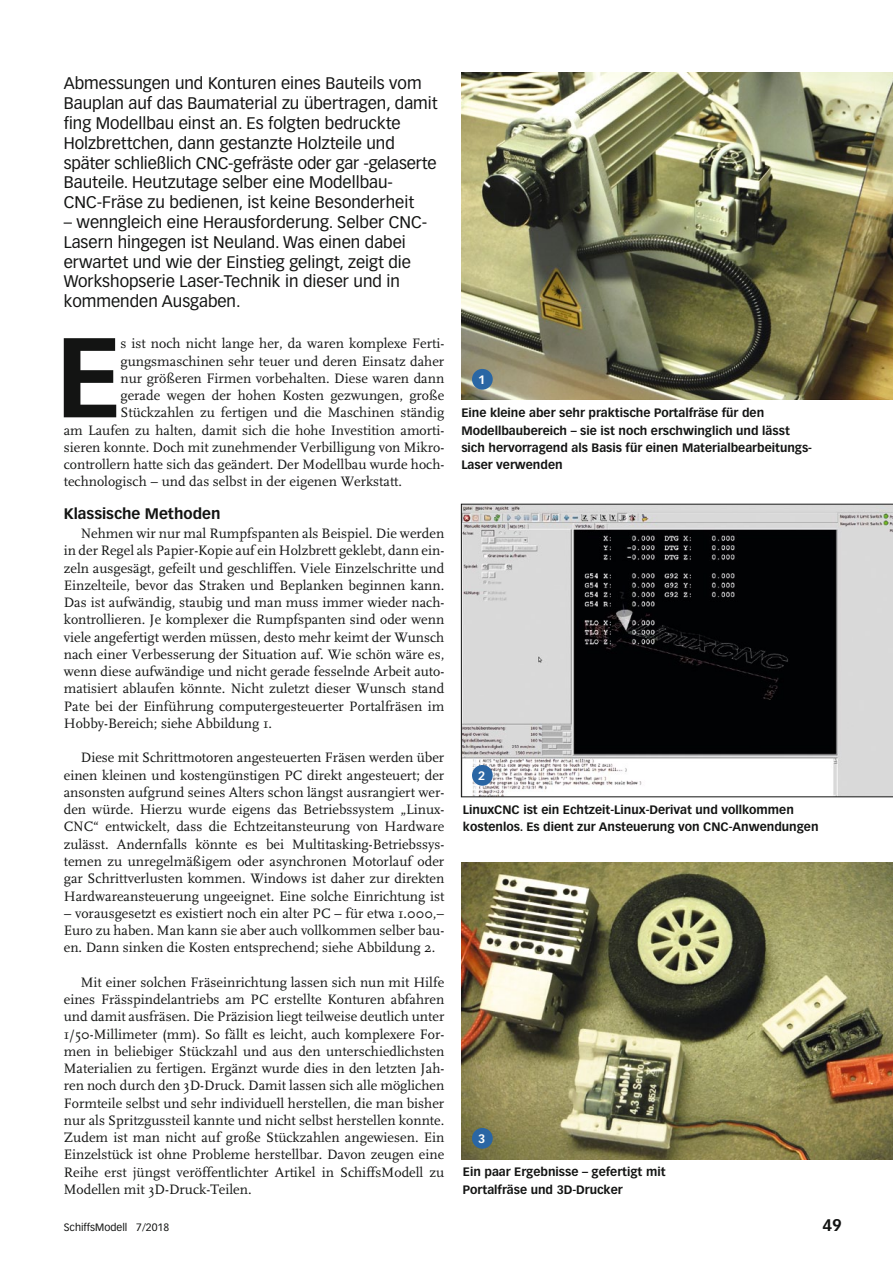
<style>
.page{position:relative;width:893px;height:1263px;background:#fff}
.page>*{position:absolute;margin:0;border:0;box-sizing:border-box;transform-origin:0 0}
.t1{font:700 111.15px "Vectora LT Std";color:#131413}
.t2{font:16.5px/19.8px "Vectora LT Std";color:#131413}
.t3{font:700 16.5px "Vectora LT Std";color:#131413}
.t4{font:700 15px "Vectora LT Std";color:#131413}
.t5{font:14.25px/17.2px "FF Scala";color:#131413;text-align:justify}
.t6{font:700 12px/17.2px "Vectora LT Std";color:#131413}
.t7{font:700 12px "Vectora LT Std";color:#fff}
.t8{font:10.5px "Vectora LT Std";color:#131413}
</style>
<div class="page">
<img style="left:461px;top:72px;width:432px;height:328px">
<svg style="left:461px;top:504px;width:432px;height:293px;background:#767677"></svg>
<img style="left:461px;top:863px;width:432px;height:296px">
<div style="left:472px;top:369px;width:21px;height:21px;background:#2a66a4;border-radius:50%"></div>
<div style="left:472px;top:765px;width:21px;height:21px;background:#2a66a4;border-radius:50%"></div>
<div style="left:472px;top:1128px;width:21px;height:21px;background:#2a66a4;border-radius:50%"></div>
<p class="t2" style="left:64px;top:74px;width:375px">Abmessungen und Konturen eines Bauteils vom Bauplan auf das Baumaterial zu übertragen, damit fing Modellbau einst an. Es folgten bedruckte Holzbrettchen, dann gestanzte Holzteile und später schließlich CNC-gefräste oder gar -gelaserte Bauteile. Heutzutage selber eine Modellbau-CNC-Fräse zu bedienen, ist keine Besonderheit</p>
<p class="t2" style="left:64px;top:212px;width:365px">– wenngleich eine Herausforderung. Selber CNC-Lasern hingegen ist Neuland. Was einen dabei erwartet und wie der Einstieg gelingt, zeigt die Workshopserie Laser-Technik in dieser und in kommenden Ausgaben.</p>
<p class="t1" style="left:56px;top:310px;width:67px">E</p>
<p class="t5" style="left:120px;top:335px;width:325px">s ist noch nicht lange her, da waren komplexe Ferti-</p>
<p class="t5" style="left:120px;top:353px;width:325px">gungsmaschinen sehr teuer und deren Einsatz daher</p>
<p class="t5" style="left:120px;top:370px;width:325px">nur größeren Firmen vorbehalten. Diese waren dann</p>
<p class="t5" style="left:120px;top:387px;width:325px">gerade wegen der hohen Kosten gezwungen, große</p>
<p class="t5" style="left:120px;top:404px;width:325px">Stückzahlen zu fertigen und die Maschinen ständig</p>
<p class="t5" style="left:64px;top:422px;width:382px">am Laufen zu halten, damit sich die hohe Investition amorti-</p>
<p class="t5" style="left:64px;top:439px;width:382px">sieren konnte. Doch mit zunehmender Verbilligung von Mikro-</p>
<p class="t5" style="left:64px;top:456px;width:382px">controllern hatte sich das geändert. Der Modellbau wurde hoch-</p>
<p class="t5" style="left:64px;top:473px;width:340px">technologisch – und das selbst in der eigenen Werkstatt.</p>
<p class="t4" style="left:64px;top:504px;width:158px">Klassische Methoden</p>
<p class="t5" style="left:64px;top:525px;width:382px;text-indent:17px">Nehmen wir nur mal Rumpfspanten als Beispiel. Die werden in der Regel als Papier-Kopie auf ein Holzbrett geklebt, dann ein&shy;zeln ausgesägt, gefeilt und geschliffen. Viele Einzelschritte und Einzelteile, bevor das Straken und Beplanken beginnen kann.<br>Das ist aufwändig, staubig und man muss immer wieder nach&shy;kontrollieren. Je komplexer die Rumpfspanten sind oder wenn viele angefertigt werden müssen, desto mehr keimt der Wunsch nach einer Verbesserung der Situation auf. Wie schön wäre es, wenn diese aufwändige und nicht gerade fesselnde Arbeit auto&shy;matisiert ablaufen könnte. Nicht zuletzt dieser Wunsch stand Pate bei der Einführung computergesteuerter Portalfräsen im Hobby-Bereich; siehe Abbildung 1.</p>
<p class="t5" style="left:64px;top:749px;width:382px;text-indent:17px">Diese mit Schrittmotoren angesteuerten Fräsen werden über einen kleinen und kostengünstigen PC direkt angesteuert; der ansonsten aufgrund seines Alters schon längst ausrangiert wer&shy;den würde. Hierzu wurde eigens das Betriebssystem „Linux-CNC“ entwickelt, dass die Echtzeitansteurung von Hardware zulässt. Andernfalls könnte es bei Multitasking-Betriebssys&shy;temen zu unregelmäßigem oder asynchronen Motorlauf oder gar Schrittverlusten kommen. Windows ist daher zur direkten Hardwareansteuerung ungeeignet. Eine solche Einrichtung ist</p>
<p class="t5" style="left:64px;top:905px;width:382px">– vorausgesetzt es existiert noch ein alter PC – für etwa 1.000,– Euro zu haben. Man kann sie aber auch vollkommen selber bau&shy;en. Dann sinken die Kosten entsprechend; siehe Abbildung 2.</p>
<p class="t5" style="left:64px;top:974px;width:382px;text-indent:17px">Mit einer solchen Fräseinrichtung lassen sich nun mit Hilfe eines Frässpindelantriebs am PC erstellte Konturen abfahren und damit ausfräsen. Die Präzision liegt teilweise deutlich unter 1/50-Millimeter (mm). So fällt es leicht, auch komplexere For&shy;men in beliebiger Stückzahl und aus den unterschiedlichsten Materialien zu fertigen. Ergänzt wurde dies in den letzten Jah&shy;ren noch durch den 3D-Druck. Damit lassen sich alle möglichen Formteile selbst und sehr individuell herstellen, die man bisher nur als Spritzgussteil kannte und nicht selbst herstellen konnte.<br>Zudem ist man nicht auf große Stückzahlen angewiesen. Ein Einzelstück ist ohne Probleme herstellbar. Davon zeugen eine Reihe erst jüngst veröffentlichter Artikel in SchiffsModell zu Modellen mit 3D-Druck-Teilen.</p>
<p class="t7" style="left:478px;top:372px;width:9px">1</p>
<p class="t6" style="left:461px;top:404px;width:352px">Eine kleine aber sehr praktische Portalfräse für den Modellbaubereich – sie ist noch erschwinglich und lässt sich hervorragend als Basis für einen Materialbearbeitungs-Laser verwenden</p>
<p class="t7" style="left:478px;top:768px;width:9px">2</p>
<p class="t6" style="left:463px;top:801px;width:357px">LinuxCNC ist ein Echtzeit-Linux-Derivat und vollkommen kostenlos. Es dient zur Ansteuerung von CNC-Anwendungen</p>
<p class="t7" style="left:478px;top:1131px;width:9px">3</p>
<p class="t6" style="left:463px;top:1163px;width:204px">Ein paar Ergebnisse – gefertigt mit<br>Portalfräse und 3D-Drucker</p>
<p class="t8" style="left:64px;top:1221px;width:107px">SchiffsModell 7/2018</p>
<p class="t3" style="left:822px;top:1215px;width:21px">49</p>
</div>
